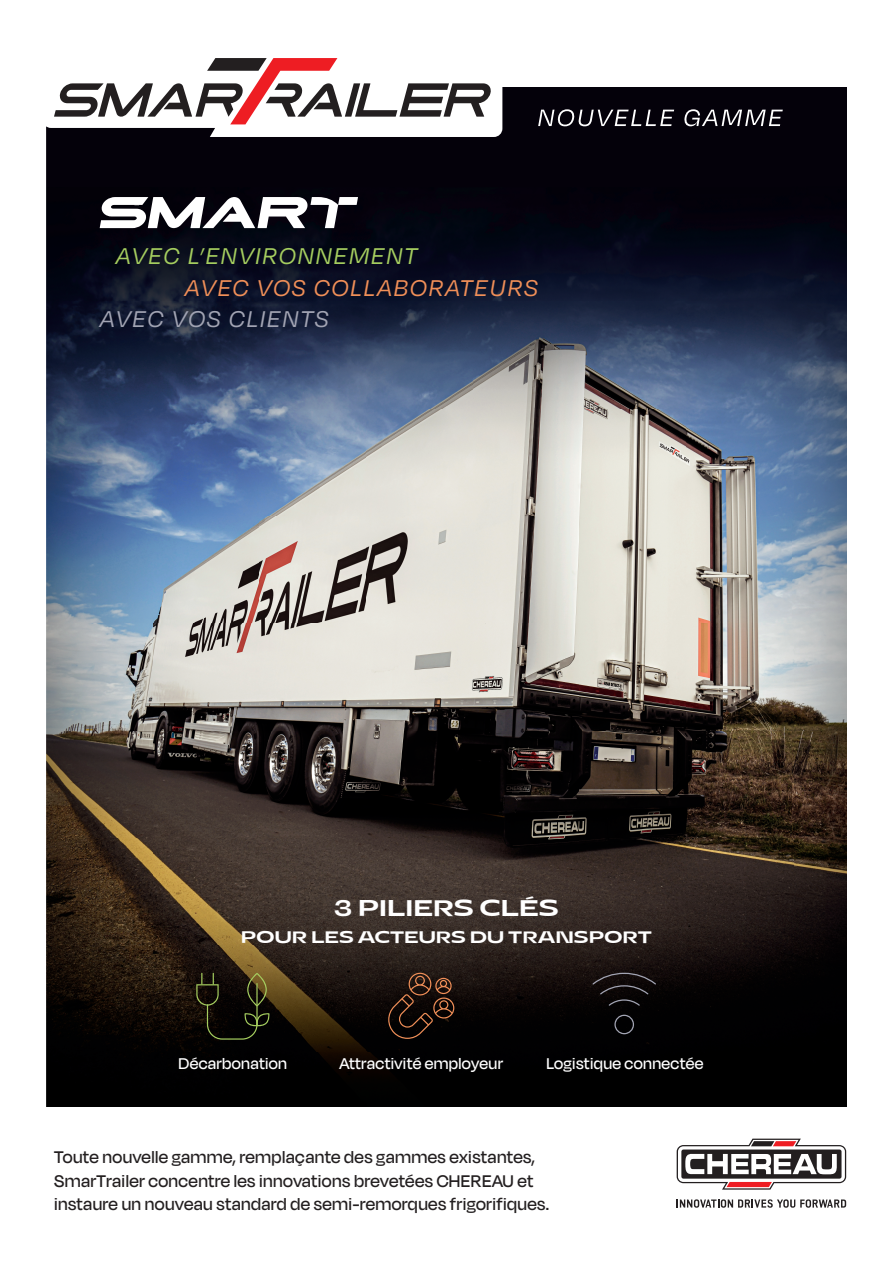
<style>
.page{position:relative;width:893px;height:1263px;background:#fff}
.page>*{position:absolute;margin:0;border:0;box-sizing:border-box;transform-origin:0 0}
.t1{font:italic 26.4px "Degular";letter-spacing:.05em;color:#f08f58}
.t2{font:italic 26.4px "Degular";letter-spacing:.05em;color:#a5cd5f}
.t3{font:italic 26.4px "Degular";letter-spacing:.05em;color:#a2a4b3}
.t4{font:22.5px "Asgard Trial Wide Medium Trial";letter-spacing:.04em;color:#fff}
.t5{font:500 19.5px/23.4px "Degular Display";letter-spacing:.02em;color:#231f20}
.t6{font:500 18px "Degular Display";letter-spacing:.02em;color:#fff}
.t7{font:16.5px "Asgard Trial Wide Medium Trial";letter-spacing:.04em;color:#fff}
.s1{font-family:"Degular Display";font-weight:600;font-size:26.4px}
</style>
<div class="page">
<img style="left:47px;top:87px;width:799px;height:1020px">
<svg style="left:46px;top:58px;width:456px;height:79px"></svg>
<svg style="left:677px;top:1199px;width:169px;height:9px"></svg>
<svg style="left:677px;top:1138px;width:169px;height:51px"></svg>
<svg style="left:538px;top:109px;width:136px;height:17px"></svg>
<svg style="left:684px;top:109px;width:99px;height:17px"></svg>
<svg style="left:100px;top:197px;width:258px;height:31px"></svg>
<svg style="left:196px;top:973px;width:74px;height:67px"></svg>
<svg style="left:614px;top:1015px;width:20px;height:19px"></svg>
<svg style="left:592px;top:973px;width:64px;height:33px"></svg>
<svg style="left:386px;top:973px;width:68px;height:66px"></svg>
<h1 class="t2" style="left:116px;top:240px;width:303px">AVEC L’ENVIRONNEMENT</h1>
<h1 class="t1" style="left:185px;top:272px;width:355px">AVEC VOS COLLABORATEURS</h1>
<h1 class="t3" style="left:100px;top:303px;width:231px">AVEC VOS CLIENTS</h1>
<p class="t4" style="left:334px;top:891px;width:225px"><span class="s1">3</span> PILIERS CLÉS</p>
<p class="t7" style="left:241px;top:925px;width:412px">POUR LES ACTEURS DU TRANSPORT</p>
<p class="t6" style="left:179px;top:1053px;width:110px">Décarbonation</p>
<p class="t6" style="left:339px;top:1053px;width:165px">Attractivité employeur</p>
<p class="t6" style="left:546px;top:1053px;width:158px">Logistique connectée</p>
<p class="t5" style="left:54px;top:1145px;width:497px">Toute nouvelle gamme, remplaçante des gammes existantes,<br>SmarTrailer concentre les innovations brevetées CHEREAU et instaure un nouveau standard de semi-remorques frigorifiques.</p>
</div>
